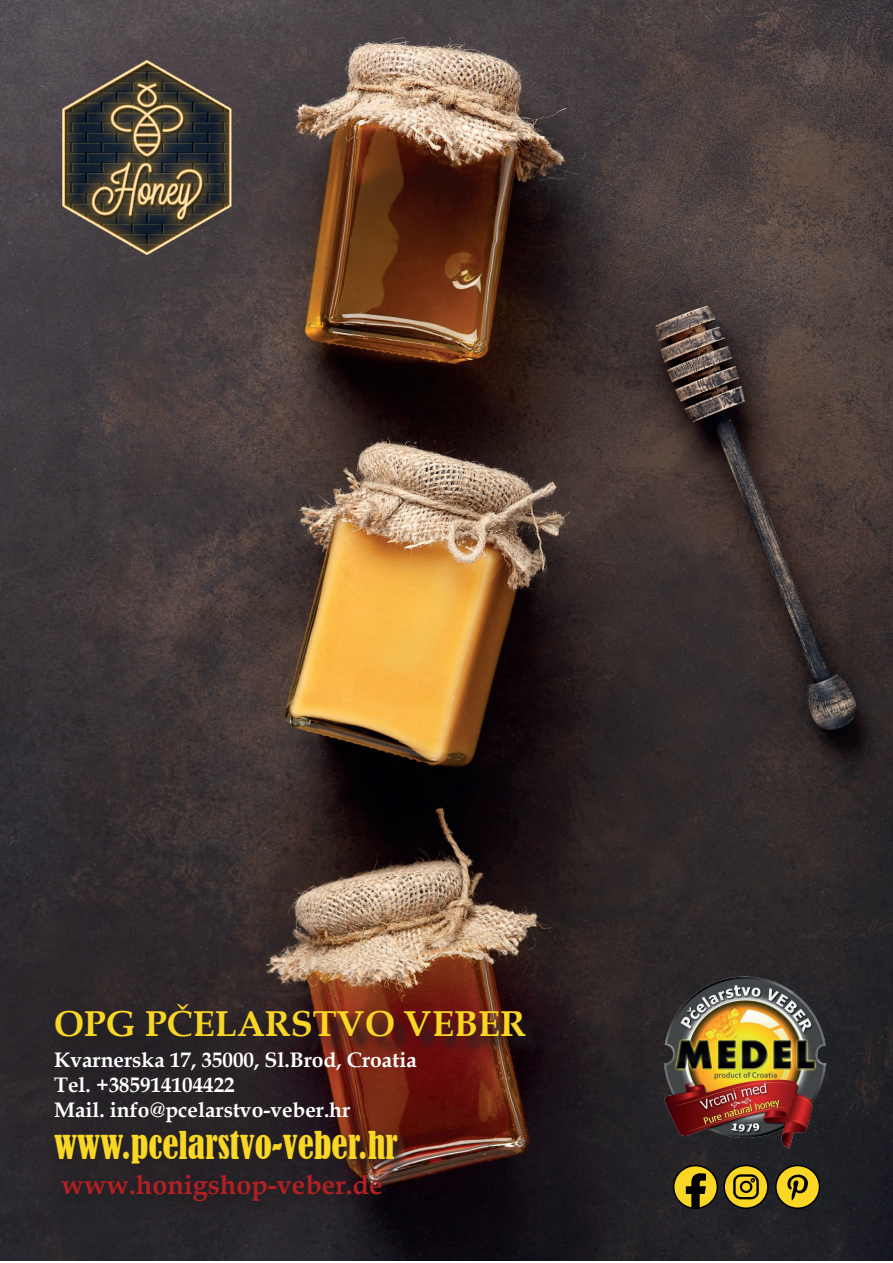
<style>
.page{position:relative;width:893px;height:1263px;background:#fff}
.page>*{position:absolute;margin:0;border:0;box-sizing:border-box;transform-origin:0 0}
.t1{font:condensed 36px "Bernard";color:#f9d724}
.t2{font:700 36px "Book Antiqua";color:#f9d724}
.t3{font:700 27px "Book Antiqua";color:#b12023}
.t4{font:700 21px/25.2px "Book Antiqua";color:#fff}
</style>
<div class="page">
<img style="left:0;top:0;width:893px;height:1261px">
<img style="left:651px;top:960px;width:188px;height:189px">
<svg style="left:58px;top:1006px;width:485px;height:49px;background:#3f1e1c"></svg>
<svg style="left:51px;top:1127px;width:359px;height:49px;background:#2f2222"></svg>
<svg style="left:672px;top:1164px;width:47px;height:46px;background:#78691a"></svg>
<div style="left:776px;top:1165px;width:43px;height:43px;background:#f9d724;border-radius:50%"></div>
<div style="left:775px;top:1165px;width:45px;height:44px;border:2px solid #000001;border-radius:50%"></div>
<svg style="left:787px;top:1174px;width:21px;height:26px"></svg>
<svg style="left:724px;top:1165px;width:44px;height:43px"></svg>
<div style="left:723px;top:1165px;width:46px;height:44px;border:2px solid #000001;border-radius:50%"></div>
<svg style="left:733px;top:1174px;width:26px;height:25px"></svg>
<div style="left:59px;top:1171px;width:335px;height:43px;background:#231f20"></div>
<img style="left:62px;top:60px;width:84px;height:181px">
<h1 class="t2" style="left:54px;top:999px;width:473px">OPG PČELARSTVO VEBER</h1>
<p class="t4" style="left:54px;top:1047px;width:364px">Kvarnerska 17, 35000, Sl.Brod, Croatia<br>Tel. +385914104422<br>Mail. info@pcelarstvo-veber.hr</p>
<h1 class="t1" style="left:54px;top:1125px;width:346px">www.pcelarstvo-veber.hr</h1>
<p class="t3" style="left:62px;top:1167px;width:322px">www.honigshop-veber.de</p>
</div>
